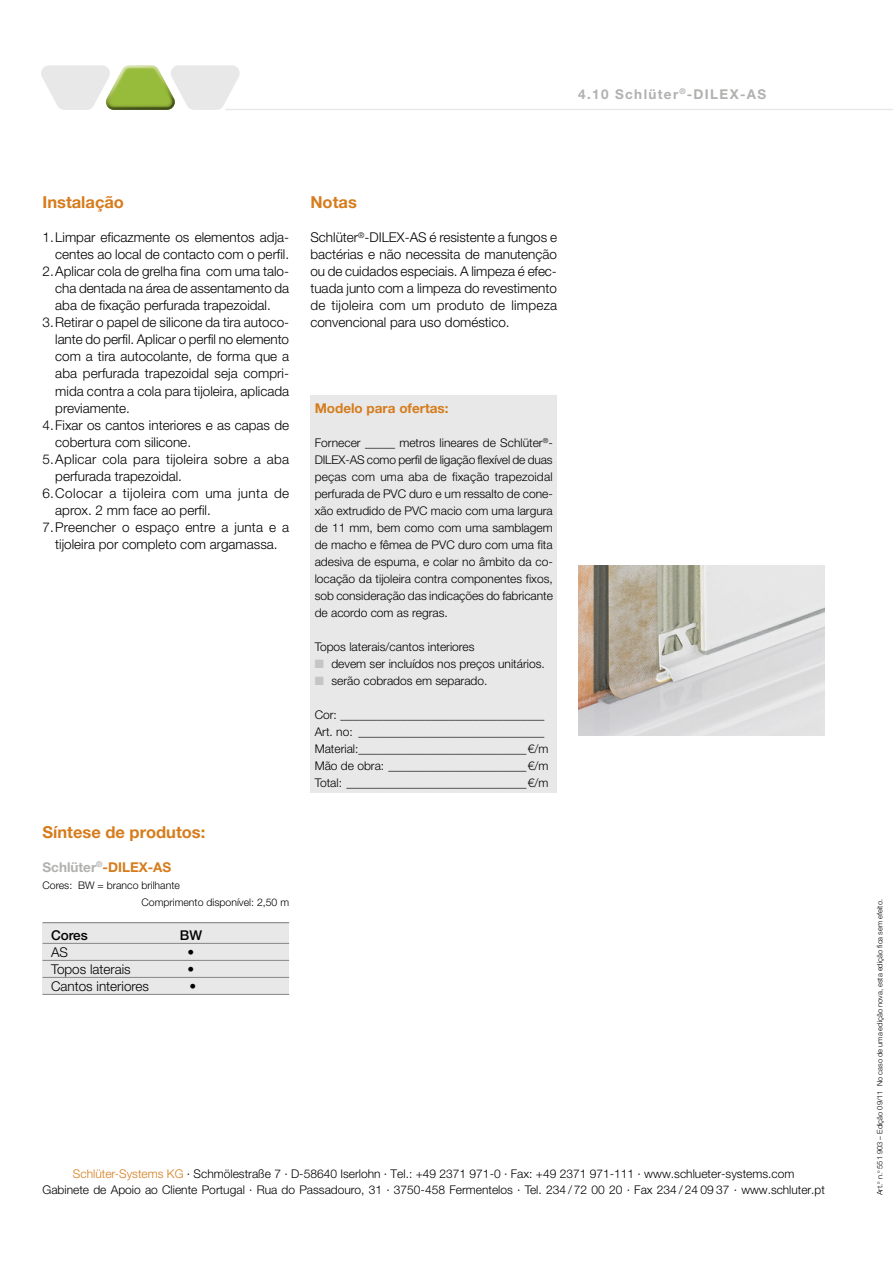
<style>
.page{position:relative;width:893px;height:1263px;background:#fff}
.page>*{position:absolute;margin:0;border:0;box-sizing:border-box;transform-origin:0 0}
.t1{font:700 16.5px "Helvetica Neue LT Pro";color:#d67c1c}
.t2{font:300 13.5px/17px "Helvetica Neue LT Pro";color:#000;text-align:justify}
.t3{font:700 13.5px "Helvetica Neue LT Pro";color:#d67c1c}
.t4{font:300 13.5px "Helvetica Neue LT Pro";letter-spacing:.02em;color:#000}
.t5{font:300 13.5px "Helvetica Neue LT Pro";letter-spacing:.03em;color:#000}
.t6{font:700 13.5px "Helvetica Neue LT Pro";letter-spacing:.1em;color:#b1b1b0}
.t7{font:500 13.5px "Helvetica Neue LT Pro";color:#000}
.t8{font:300 12px/17px "Helvetica Neue LT Pro";color:#000;text-align:justify}
.t9{font:300 10.5px/17px "Helvetica Neue LT Pro";color:#000}
.t10{font:300 7.5px "Helvetica Neue LT Pro";color:#000}
.s1{color:#b1b1b0}
.s2{color:#c5c5c5}
.s3{color:#d67c1c}
</style>
<div class="page">
<hr style="left:225px;top:109px;width:668px;height:1px;background:#e8e8e8">
<svg style="left:41px;top:65px;width:199px;height:45px"></svg>
<div style="left:310px;top:395px;width:247px;height:398px;background:#e8e8e8"></div>
<img style="left:578px;top:566px;width:247px;height:170px">
<div style="left:43px;top:923px;width:246px;height:71px;background:#e8e8e8"></div>
<hr style="left:43px;top:922px;width:246px;height:1px;background:#868686">
<hr style="left:43px;top:943px;width:246px;height:1px;background:#868686">
<hr style="left:43px;top:960px;width:246px;height:1px;background:#868686">
<hr style="left:43px;top:977px;width:246px;height:1px;background:#868686">
<hr style="left:43px;top:994px;width:246px;height:1px;background:#868686">
<p class="t6" style="left:578px;top:86px;width:189px">4.10 Schlüter<sup>®</sup>-DILEX-AS</p>
<h1 class="t1" style="left:43px;top:192px;width:83px">Instalação</h1>
<p class="t2" style="left:43px;top:229px;width:248px">1.Limpar eficazmente os elementos adja-</p>
<p class="t2" style="left:55px;top:246px;width:235px">centes ao local de contacto com o perfil.</p>
<p class="t2" style="left:43px;top:263px;width:248px">2.Aplicar cola de grelha fina com uma talo-</p>
<p class="t2" style="left:55px;top:280px;width:235px">cha dentada na área de assentamento da</p>
<p class="t2" style="left:55px;top:297px;width:217px">aba de fixação perfurada trapezoidal.</p>
<p class="t2" style="left:43px;top:314px;width:248px">3.Retirar o papel de silicone da tira autoco-</p>
<p class="t2" style="left:55px;top:331px;width:235px">lante do perfil. Aplicar o perfil no elemento</p>
<p class="t2" style="left:55px;top:348px;width:235px">com a tira autocolante, de forma que a</p>
<p class="t2" style="left:55px;top:365px;width:235px">aba perfurada trapezoidal seja compri-</p>
<p class="t2" style="left:55px;top:382px;width:235px">mida contra a cola para tijoleira, aplicada</p>
<p class="t2" style="left:55px;top:399px;width:76px">previamente.</p>
<p class="t2" style="left:43px;top:416px;width:248px">4.Fixar os cantos interiores e as capas de</p>
<p class="t2" style="left:55px;top:433px;width:137px">cobertura com silicone.</p>
<p class="t4" style="left:43px;top:450px;width:248px">5.Aplicar cola para tijoleira sobre a aba</p>
<p class="t2" style="left:55px;top:467px;width:128px">perfurada trapezoidal.</p>
<p class="t5" style="left:43px;top:484px;width:248px">6.Colocar a tijoleira com uma junta de</p>
<p class="t2" style="left:55px;top:501px;width:157px">aprox. 2 mm face ao perfil.</p>
<p class="t2" style="left:43px;top:518px;width:248px">7.Preencher o espaço entre a junta e a</p>
<p class="t2" style="left:55px;top:535px;width:224px">tijoleira por completo com argamassa.</p>
<h1 class="t1" style="left:43px;top:822px;width:164px">Síntese de produtos:</h1>
<p class="t3" style="left:43px;top:858px;width:130px"><span class="s1">Schlüter</span><sup>®</sup>-DILEX-AS</p>
<p class="t9" style="left:142px;top:876px;width:149px;text-indent:-99px">Cores: BW = branco brilhante<br>Comprimento disponível: 2,50 m</p>
<p class="t7" style="left:51px;top:927px;width:38px">Cores</p>
<p class="t7" style="left:180px;top:927px;width:24px">BW</p>
<p class="t2" style="left:51px;top:943px;width:19px">AS</p>
<p class="t2" style="left:188px;top:943px;width:8px">•</p>
<p class="t2" style="left:51px;top:960px;width:81px">Topos laterais</p>
<p class="t2" style="left:188px;top:960px;width:8px">•</p>
<p class="t2" style="left:51px;top:977px;width:100px">Cantos interiores</p>
<p class="t2" style="left:190px;top:977px;width:8px">•</p>
<h1 class="t1" style="left:310px;top:192px;width:48px">Notas</h1>
<p class="t2" style="left:310px;top:229px;width:248px">Schlüter<sup>®</sup>-DILEX-AS é resistente a fungos e bactérias e não necessita de manutenção ou de cuidados especiais. A limpeza é efec&shy;tuada junto com a limpeza do revestimento de tijoleira com um produto de limpeza convencional para uso doméstico.</p>
<p class="t3" style="left:315px;top:399px;width:135px">Modelo para ofertas:</p>
<p class="t8" style="left:315px;top:433px;width:240px">Fornecer _____ metros lineares de Schlüter<sup>®</sup>- DILEX-AS como perfil de ligação flexível de duas peças com uma aba de fixação trapezoidal perfurada de PVC duro e um ressalto de cone&shy;xão extrudido de PVC macio com uma largura de 11 mm, bem como com uma samblagem de macho e fêmea de PVC duro com uma fita adesiva de espuma, e colar no âmbito da co&shy;locação da tijoleira contra componentes fixos, sob consideração das indicações do fabricante de acordo com as regras.</p>
<p class="t8" style="left:315px;top:638px;width:161px">Topos laterais/cantos interiores</p>
<p class="t8" style="left:315px;top:655px;width:232px"><span class="s2">■</span> devem ser incluídos nos preços unitários.</p>
<p class="t8" style="left:315px;top:672px;width:174px"><span class="s2">■</span> serão cobrados em separado.</p>
<p class="t8" style="left:315px;top:706px;width:235px;text-align:left">Cor: __________________________________ Art. no: _______________________________ Material:____________________________€/m Mão de obra: _______________________€/m Total: ______________________________€/m</p>
<p class="t8" style="left:73px;top:1165px;width:723px"><span class="s3">Schlüter-Systems KG</span> · Schmölestraße 7 · D-58640 Iserlohn · Tel.: +49 2371 971-0 · Fax: +49 2371 971-111 · www.schlueter-systems.com</p>
<p class="t8" style="left:43px;top:1181px;width:784px">Gabinete de Apoio ao Cliente Portugal · Rua do Passadouro, 31 · 3750-458 Fermentelos · Tel. 234 / 72 00 20 · Fax 234 / 24 09 37 · www.schluter.pt</p>
<p class="t10" style="left:875px;top:1195px;width:298px;rotate:-90deg">Art.<sup>o</sup> n.<sup>o</sup> 551 903 – Edição 09/11 No caso de uma edição nova, esta edição fica sem efeito.</p>
</div>
